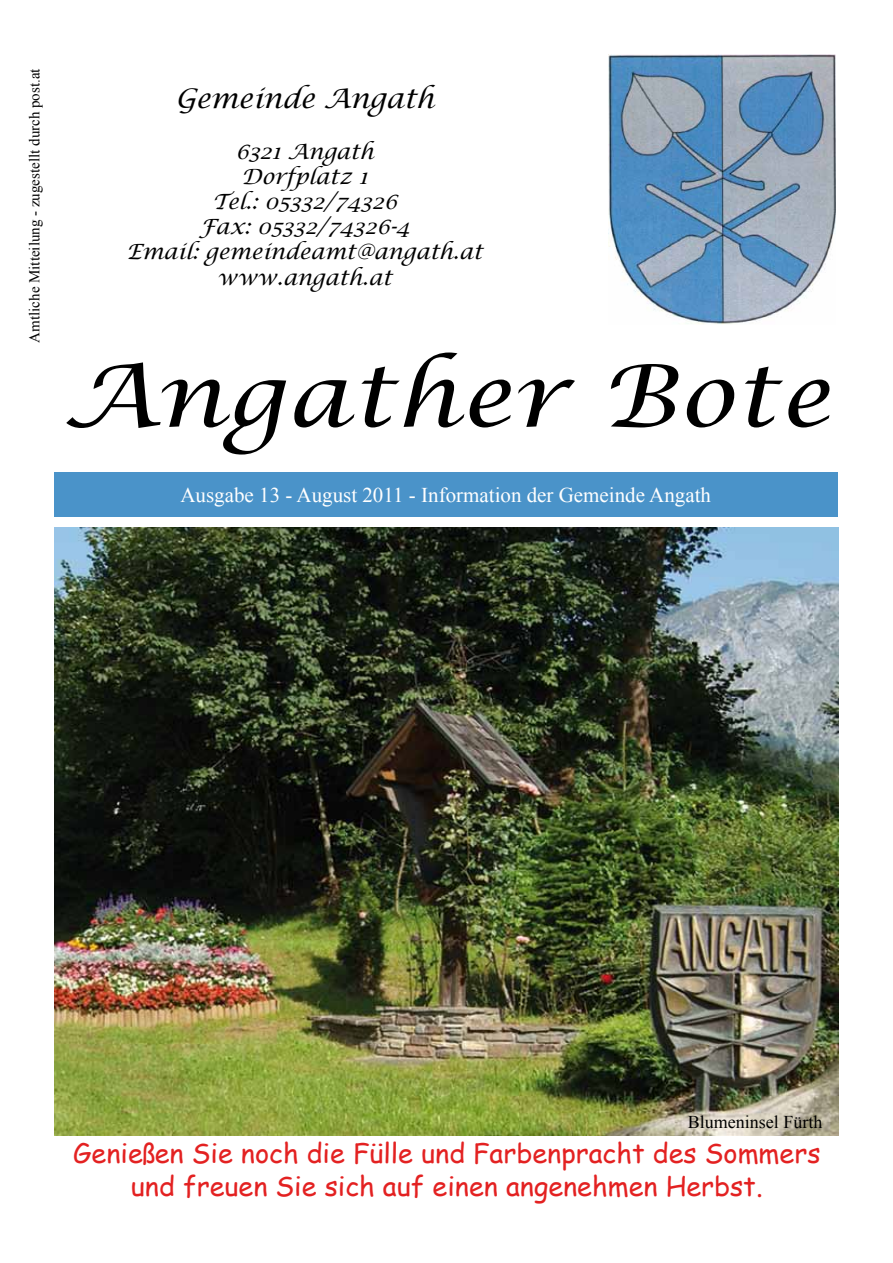
<style>
.page{position:relative;width:893px;height:1263px;background:#fff}
.page>*{position:absolute;margin:0;border:0;box-sizing:border-box;transform-origin:0 0}
.t1{font:italic 86.4px "Lucida Calligraphy";letter-spacing:.01em;color:#000;scale:1.11 1}
.t2{font:27px/32.4px "Comic Sans MS";color:#e32121;text-align:center}
.t3{font:italic 27px "Lucida Calligraphy";color:#000}
.t4{font:italic 21px/25.2px "Lucida Calligraphy";color:#000;text-align:center}
.t5{font:21px "Times New Roman";color:#fff}
.t6{font:18px "Times New Roman";color:#000}
.t7{font:15px "Times New Roman";color:#000}
</style>
<div class="page">
<img style="left:608px;top:54px;width:228px;height:270px">
<div style="left:54px;top:472px;width:783px;height:45px;background:#4a93c9"></div>
<img style="left:54px;top:527px;width:784px;height:608px">
<p class="t7" style="left:24px;top:343px;width:276px;rotate:-90deg">Amtliche Mitteilung - zugestellt durch post.at</p>
<p class="t3" style="left:175px;top:82px;width:260px">Gemeinde Angath</p>
<p class="t4" style="left:126px;top:139px;width:358px">6321 Angath<br>Dorfplatz 1<br>Tel.: 05332/74326<br>Fax: 05332/74326-4<br>Email: gemeindeamt@angath.at www.angath.at</p>
<h1 class="t1" style="left:62px;top:344px;width:694px">Angather Bote</h1>
<p class="t5" style="left:180px;top:480px;width:532px">Ausgabe 13 - August 2011 - Information der Gemeinde Angath</p>
<p class="t6" style="left:688px;top:1110px;width:136px">Blumeninsel Fürth</p>
<p class="t2" style="left:73px;top:1136px;width:749px">Genießen Sie noch die Fülle und Farbenpracht des Sommers und freuen Sie sich auf einen angenehmen Herbst.</p>
</div>
